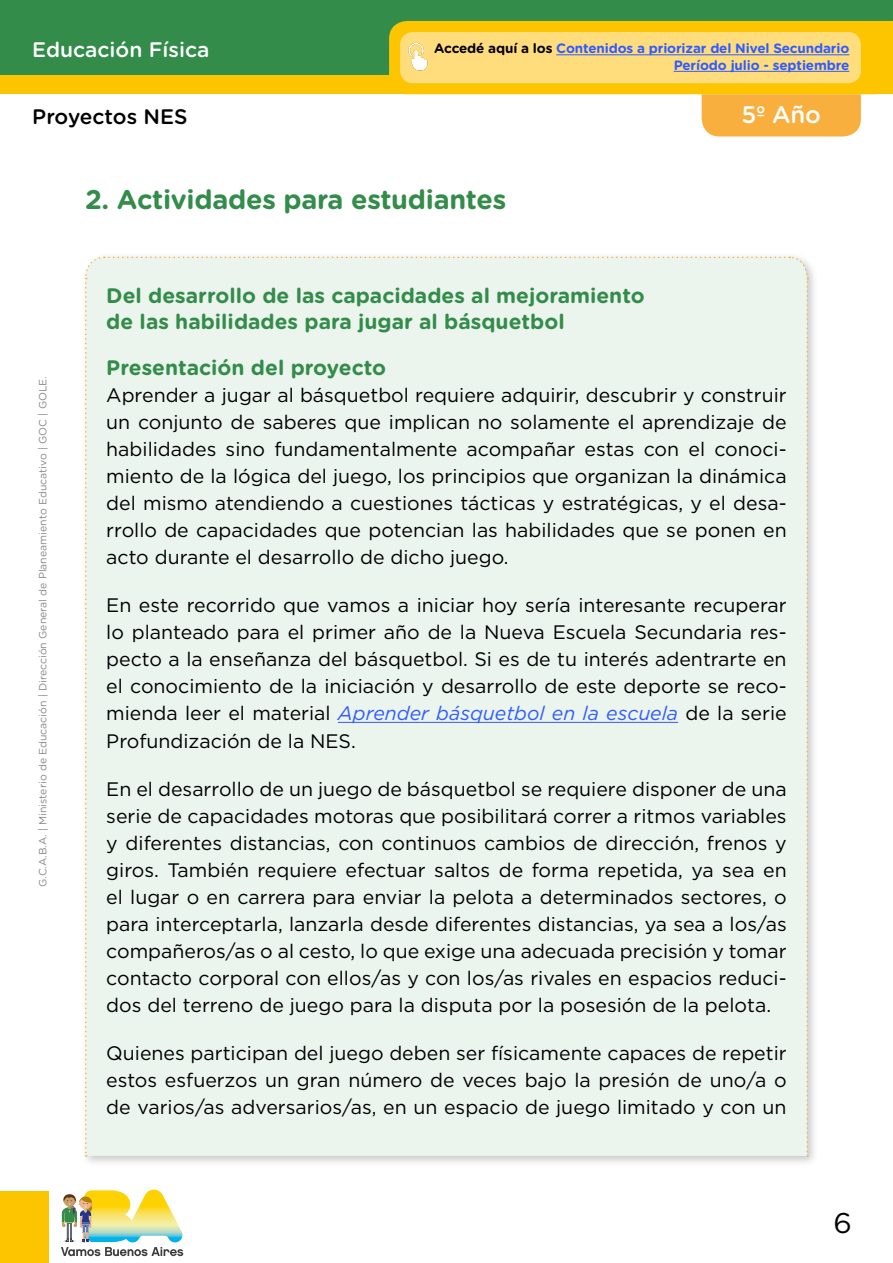
<style>
.page{position:relative;width:893px;height:1263px;background:#fff}
.page>*{position:absolute;margin:0;border:0;box-sizing:border-box;transform-origin:0 0}
.t1{font:28.5px "Gotham Rounded";color:#000}
.t2{font:700 27px "Gotham Rounded";letter-spacing:-.01em;color:#338c4a}
.t3{font:500 24px "Gotham Rounded";color:#fff}
.t4{font:700 21px/25.2px "Gotham Rounded";color:#338c4a}
.t5{font:500 21px "Gotham Rounded";color:#fff}
.t6{font:500 21px "Gotham Rounded";color:#000}
.t7{font:19.5px/27px "Gotham";color:#000;text-align:justify}
.t8{font:700 13.5px/16.5px "Gotham Rounded";letter-spacing:-.01em;color:#305cff;text-align:right}
.t9{font:10.5px "Gotham Rounded";color:#878787}
.s1{color:#000}
.s2{font-style:italic;color:#305cff}
</style>
<div class="page">
<div style="left:0;top:0;width:893px;height:78px;background:#338c4a"></div>
<div style="left:0;top:1191px;width:48px;height:72px;background:#fdc500"></div>
<svg style="left:61px;top:1189px;width:122px;height:67px"></svg>
<div style="left:0;top:75px;width:893px;height:19px;background:#fdc500"></div>
<svg style="left:389px;top:21px;width:504px;height:115px"></svg>
<div style="left:400px;top:32px;width:461px;height:51px;background:#ffdc7c;border-radius:13px"></div>
<img style="left:400px;top:33px;width:28px;height:48px">
<hr style="left:556px;top:54px;width:293px;height:1px;background:#305cff">
<hr style="left:674px;top:71px;width:175px;height:1px;background:#305cff">
<div style="left:80px;top:252px;width:738px;height:915px;background:#000;opacity:.22"></div>
<div style="left:84px;top:256px;width:724px;height:901px;background:#ebf4ed"></div>
<hr style="left:338px;top:722px;width:340px;height:1px;background:#305cff">
<p class="t5" style="left:32px;top:35px;width:179px">Educación Física</p>
<p class="t6" style="left:32px;top:101px;width:157px">Proyectos NES</p>
<p class="t8" style="left:434px;top:40px;width:417px"><span class="s1">Accedé aquí a los</span> Contenidos a priorizar del Nivel Secundario<br>Período julio - septiembre</p>
<p class="t3" style="left:741px;top:97px;width:81px">5º Año</p>
<p class="t9" style="left:36px;top:887px;width:512px;rotate:-90deg">G.C.A.B.A. | Ministerio de Educación | Dirección General de Planeamiento Educativo | GOC | GOLE.</p>
<h2 class="t2" style="left:85px;top:179px;width:423px">2. Actividades para estudiantes</h2>
<p class="t4" style="left:106px;top:283px;width:540px">Del desarrollo de las capacidades al mejoramiento de las habilidades para jugar al básquetbol</p>
<p class="t4" style="left:106px;top:354px;width:281px">Presentación del proyecto</p>
<p class="t7" style="left:106px;top:381px;width:682px">Aprender a jugar al básquetbol requiere adquirir, descubrir y construir un conjunto de saberes que implican no solamente el aprendizaje de habilidades sino fundamentalmente acompañar estas con el conoci&shy;miento de la lógica del juego, los principios que organizan la dinámica del mismo atendiendo a cuestiones tácticas y estratégicas, y el desa&shy;rrollo de capacidades que potencian las habilidades que se ponen en acto durante el desarrollo de dicho juego.</p>
<p class="t7" style="left:106px;top:592px;width:682px">En este recorrido que vamos a iniciar hoy sería interesante recuperar lo planteado para el primer año de la Nueva Escuela Secundaria res&shy;pecto a la enseñanza del básquetbol. Si es de tu interés adentrarte en el conocimiento de la iniciación y desarrollo de este deporte se reco&shy;mienda leer el material <span class="s2">Aprender básquetbol en la escuela</span> de la serie Profundización de la NES.</p>
<p class="t7" style="left:106px;top:775px;width:682px">En el desarrollo de un juego de básquetbol se requiere disponer de una serie de capacidades motoras que posibilitará correr a ritmos variables y diferentes distancias, con continuos cambios de dirección, frenos y giros. También requiere efectuar saltos de forma repetida, ya sea en el lugar o en carrera para enviar la pelota a determinados sectores, o para interceptarla, lanzarla desde diferentes distancias, ya sea a los/as compañeros/as o al cesto, lo que exige una adecuada precisión y tomar contacto corporal con ellos/as y con los/as rivales en espacios reduci&shy;dos del terreno de juego para la disputa por la posesión de la pelota.</p>
<p class="t7" style="left:106px;top:1039px;width:682px">Quienes participan del juego deben ser físicamente capaces de repetir estos esfuerzos un gran número de veces bajo la presión de uno/a o de varios/as adversarios/as, en un espacio de juego limitado y con un</p>
<h1 class="t1" style="left:833px;top:1203px;width:20px">6</h1>
</div>
